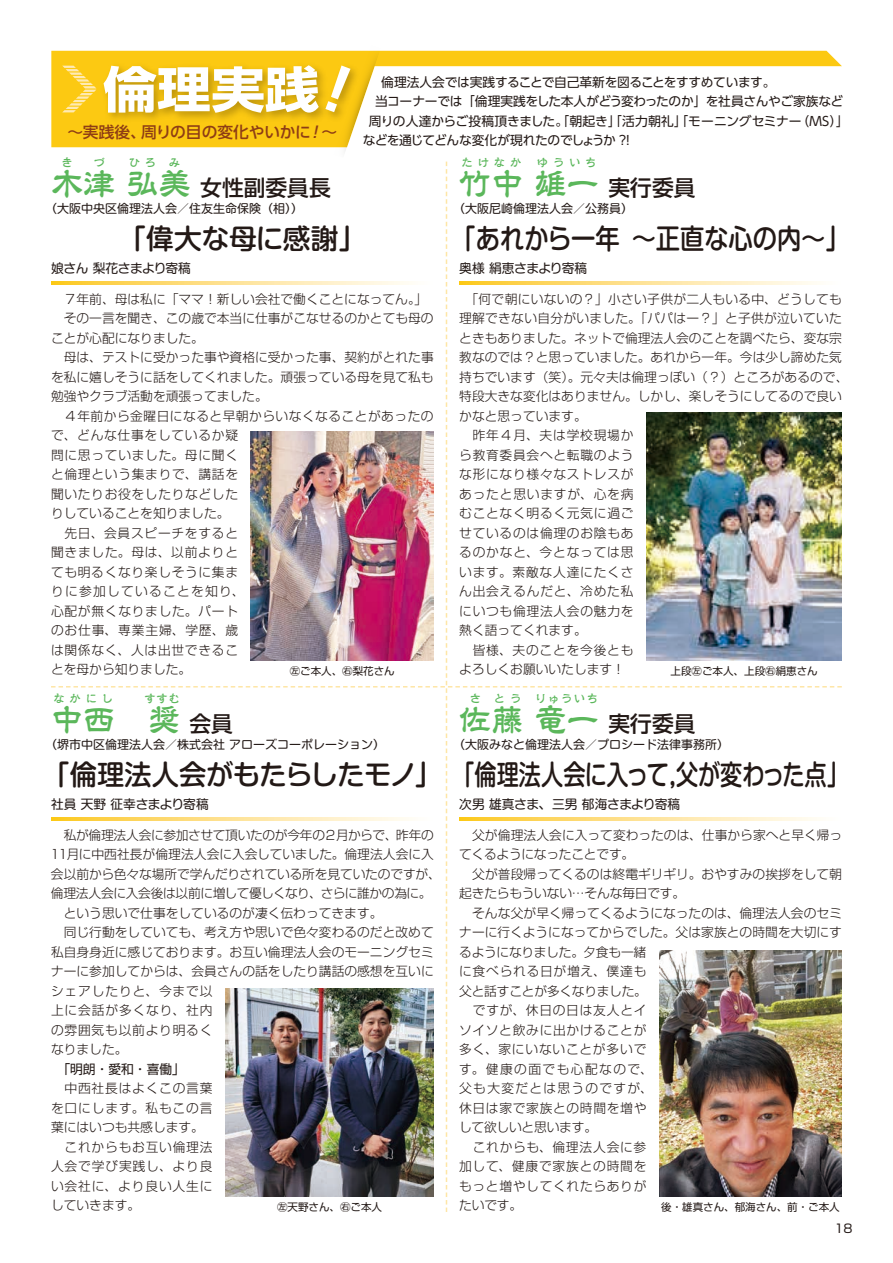
<style>
.page{position:relative;width:893px;height:1263px;background:#fff}
.page>*{position:absolute;margin:0;border:0;box-sizing:border-box;transform-origin:0 0}
.t1{font:700 49.05px "UD Shin Go Pr 6";color:#fff;scale:1.1 1}
.t2{font:500 32.25px "Reisho 101 Std";color:#5bb75b}
.t3{font:500 27.75px "Shin M Go Pr 6";letter-spacing:-.005em;color:#231916}
.t4{font:500 27.75px "Shin M Go Pr 6";letter-spacing:-.005em;color:#231916;scale:.88 1}
.t5{font:500 27.75px "Shin M Go Pr 6";letter-spacing:-.005em;color:#231916;scale:.8 1}
.t6{font:500 21.75px "Shin Go Pr 6";color:#231916}
.t7{font:500 15.75px "UD Shin Go Pr 6";letter-spacing:-.005em;color:#8e3d15}
.t8{font:300 12.75px/19.5px "Shin Go Pr 6";color:#231916}
.t9{font:300 12.75px/19.5px "Shin Go Pr 6";letter-spacing:.035em;color:#231916}
.t10{font:300 12.75px/19.5px "Shin Go Pr 6";letter-spacing:.02em;color:#231916}
.t11{font:12.75px "UD Shin Go Pr 6";letter-spacing:-.025em;color:#231916}
.t12{font:300 12.75px/19.5px "Shin Go Pr 6";letter-spacing:.06em;color:#231916}
.t13{font:12.75px "Shin M Go Pr 6";letter-spacing:-.03em;color:#231916}
.t14{font:12.75px "UD Shin Go Pr 6";color:#231916}
.t15{font:12.75px "Shin M Go Pr 6";color:#231916}
.t16{font:12.75px "Shin Go Pr 6";color:#231916}
.t17{font:12px "Shin M Go Pr 6";color:#231916}
.t18{font:500 12px "Reisho 101 Std";letter-spacing:.345em;color:#5bb75b}
.t19{font:12px "Shin Go Pr 6";color:#231916}
.t20{font:10.5px "Shin Go Pr 6";color:#231916}
</style>
<div class="page">
<img style="left:51px;top:50px;width:791px;height:1162px">
<h1 class="t1" style="left:103px;top:49px;width:198px">倫理実践</h1>
<p class="t7" style="left:67px;top:119px;width:80px">～実践後、</p>
<p class="t7" style="left:141px;top:119px;width:197px">周りの目の変化やいかに ~!</p>
<p class="t18" style="left:61px;top:153px;width:13px">き</p>
<p class="t18" style="left:93px;top:153px;width:13px">づ</p>
<p class="t18" style="left:128px;top:153px;width:30px">ひろ</p>
<p class="t18" style="left:169px;top:153px;width:13px">み</p>
<h2 class="t2" style="left:51px;top:159px;width:141px">木津弘美</h2>
<h3 class="t6" style="left:200px;top:170px;width:132px">女性副委員長</h3>
<p class="t17" style="left:45px;top:199px;width:260px">（大阪中央区倫理法人会／住友生命保険（相 ((</p>
<h3 class="t3" style="left:119px;top:216px;width:249px">「偉大な母に感謝「</h3>
<p class="t13" style="left:51px;top:258px;width:142px">娘さん梨花さまより寄稿</p>
<p class="t11" style="left:381px;top:72px;width:396px">倫理法人会では実践することで自己革新を図ることをすすめています。</p>
<p class="t11" style="left:375px;top:91px;width:470px">当コーナーでは「倫理実践をした本人がどう変わったのか」を社員さんやご家族など</p>
<p class="t14" style="left:369px;top:111px;width:434px">周りの人達からご投稿頂きました。「朝起き」「活力朝礼」「モーニングセミナー</p>
<p class="t11" style="left:796px;top:111px;width:54px">（MS）」</p>
<p class="t11" style="left:363px;top:130px;width:268px">などを通じてどんな変化が現れたのでしょうか !?</p>
<p class="t18" style="left:461px;top:153px;width:62px">たけなか</p>
<p class="t18" style="left:537px;top:153px;width:62px">ゆういち</p>
<h2 class="t2" style="left:459px;top:159px;width:141px">竹中雄一</h2>
<h3 class="t6" style="left:608px;top:170px;width:88px">実行委員</h3>
<p class="t17" style="left:453px;top:199px;width:181px">（大阪尼崎倫理法人会／公務員(</p>
<h3 class="t4" style="left:451px;top:216px;width:454px">「あれから一年〜正直な心の内〜「</h3>
<p class="t13" style="left:459px;top:258px;width:129px">奥様絹恵さまより寄稿</p>
<p class="t9" style="left:51px;top:288px;width:384px">　７年前、母は私に「ママ！新しい会社で働くことになってん「。　その一言を聞き、この歳で本当に仕事がこなせるのかとても母のことが心配になりました。<br>　母は、テストに受かった事や資格に受かった事、契約がとれた事を私に嬉しそうに話をしてくれました。頑張っている母を見て私も勉強やクラブ活動を頑張ってました。<br>　４年前から金曜日になると早朝からいなくなることがあったので、どんな仕事をしているか疑<br>問に思っていました。母に聞く<br>と倫理という集まりで、講話を<br>聞いたりお役をしたりなどした<br>りしていることを知りました。<br>　先日、会員スピーチをすると<br>聞きました。母は、以前よりと<br>ても明るくなり楽しそうに集ま<br>りに参加していることを知り、<br>心配が無くなりました。パート<br>のお仕事、専業主婦、学歴、歳<br>は関係なく、人は出世できるこ<br>とを母から知りました。</p>
<p class="t20" style="left:290px;top:662px;width:106px">㊧ご本人、㊨梨花さん</p>
<p class="t10" style="left:459px;top:288px;width:391px">　「何で朝にいないの？」小さい子供が二人もいる中、どうしても理解できない自分がいました。「パパはー？」と子供が泣いていたときもありました。ネットで倫理法人会のことを調べたら、変な宗教なのでは？と思っていました。あれから一年。今は少し諦めた気持ちでいます（笑）。元々夫は倫理っぽい（？）ところがあるので、特段大きな変化はありません。しかし、楽しそうにしてるので良いかなと思っています。<br>　昨年４月、夫は学校現場か<br>ら教育委員会へと転職のよう<br>な形になり様々なストレスが<br>あったと思いますが、心を病<br>むことなく明るく元気に過ご<br>せているのは倫理のお陰もあ<br>るのかなと、今となっては思<br>います。素敵な人達にたくさ<br>ん出会えるんだと、冷めた私<br>にいつも倫理法人会の魅力を<br>熱く語ってくれます。<br>　皆様、夫のことを今後とも<br>よろしくお願いいたします!</p>
<p class="t20" style="left:671px;top:662px;width:148px">上段㊧ご本人、上段㊨絹恵さん</p>
<p class="t18" style="left:144px;top:689px;width:37px">すすむ</p>
<p class="t18" style="left:469px;top:689px;width:13px">さ</p>
<p class="t18" style="left:494px;top:689px;width:30px">とう</p>
<p class="t18" style="left:535px;top:689px;width:65px">りゅういち</p>
<p class="t18" style="left:53px;top:689px;width:62px">なかにし</p>
<h2 class="t2" style="left:459px;top:695px;width:141px">佐藤竜一</h2>
<h2 class="t2" style="left:51px;top:695px;width:66px">中西</h2>
<h2 class="t2" style="left:148px;top:695px;width:34px">奨</h2>
<h3 class="t6" style="left:608px;top:705px;width:88px">実行委員</h3>
<p class="t17" style="left:453px;top:735px;width:277px">（大阪みなと倫理法人会／プロシード法律事務所(</p>
<h3 class="t5" style="left:669px;top:751px;width:29px">，</h3>
<p class="t13" style="left:459px;top:794px;width:222px">次男雄真さま、三男郁海さまより寄稿</p>
<h3 class="t6" style="left:190px;top:705px;width:45px">会員</h3>
<p class="t17" style="left:45px;top:735px;width:341px">（堺市中区倫理法人会／株式会社アローズコーポレーション(</p>
<h3 class="t3" style="left:43px;top:751px;width:808px">「倫理法人会がもたらしたモノ「「倫理法人会に入って父が変わった点「</h3>
<p class="t15" style="left:51px;top:794px;width:159px">社員天野征幸さまより寄稿</p>
<p class="t8" style="left:50px;top:824px;width:392px">　私が倫理法人会に参加させて頂いたのが今年の２月からで、昨年の<br>11月に中西社長が倫理法人会に入会していました。倫理法人会に入会以前から色々な場所で学んだりされている所を見ていたのですが、倫理法人会に入会後は以前に増して優しくなり、さらに誰かの為に。　という思いで仕事をしているのが凄く伝わってきます。<br>　同じ行動をしていても、考え方や思いで色々変わるのだと改めて私自身身近に感じております。お互い倫理法人会のモーニングセミナーに参加してからは、会員さんの話をしたり講話の感想を互いにシェアしたりと、今まで以<br>上に会話が多くなり、社内<br>の雰囲気も以前より明るく<br>なりました。</p>
<p class="t16" style="left:57px;top:1058px;width:129px">「明朗・愛和・喜働「</p>
<p class="t12" style="left:51px;top:1077px;width:163px">　中西社長はよくこの言葉を口にします。私もこの言葉にはいつも共感します。　これからもお互い倫理法人会で学び実践し、より良い会社に、より良い人生にしていきます。</p>
<p class="t20" style="left:277px;top:1198px;width:106px">㊧天野さん、㊨ご本人</p>
<p class="t8" style="left:459px;top:824px;width:385px">　父が倫理法人会に入って変わったのは、仕事から家へと早く帰ってくるようになったことです。<br>　父が普段帰ってくるのは終電ギリギリ。おやすみの挨拶をして朝起きたらもういない…そんな毎日です。<br>　そんな父が早く帰ってくるようになったのは、倫理法人会のセミナーに行くようになってからでした。父は家族との時間を大切にするようになりました。夕食も一緒<br>に食べられる日が増え、僕達も<br>父と話すことが多くなりました。<br>　ですが、休日の日は友人とイ<br>ソイソと飲みに出かけることが<br>多く、家にいないことが多いで<br>す。健康の面でも心配なので、<br>父も大変だとは思うのですが、<br>休日は家で家族との時間を増や<br>して欲しいと思います。<br>　これからも、倫理法人会に参<br>加して、健康で家族との時間を<br>もっと増やしてくれたらありが<br>たいです。</p>
<p class="t20" style="left:661px;top:1198px;width:180px">後・雄真さん、郁海さん、前・ご本人</p>
<p class="t19" style="left:834px;top:1218px;width:20px">18</p>
</div>
